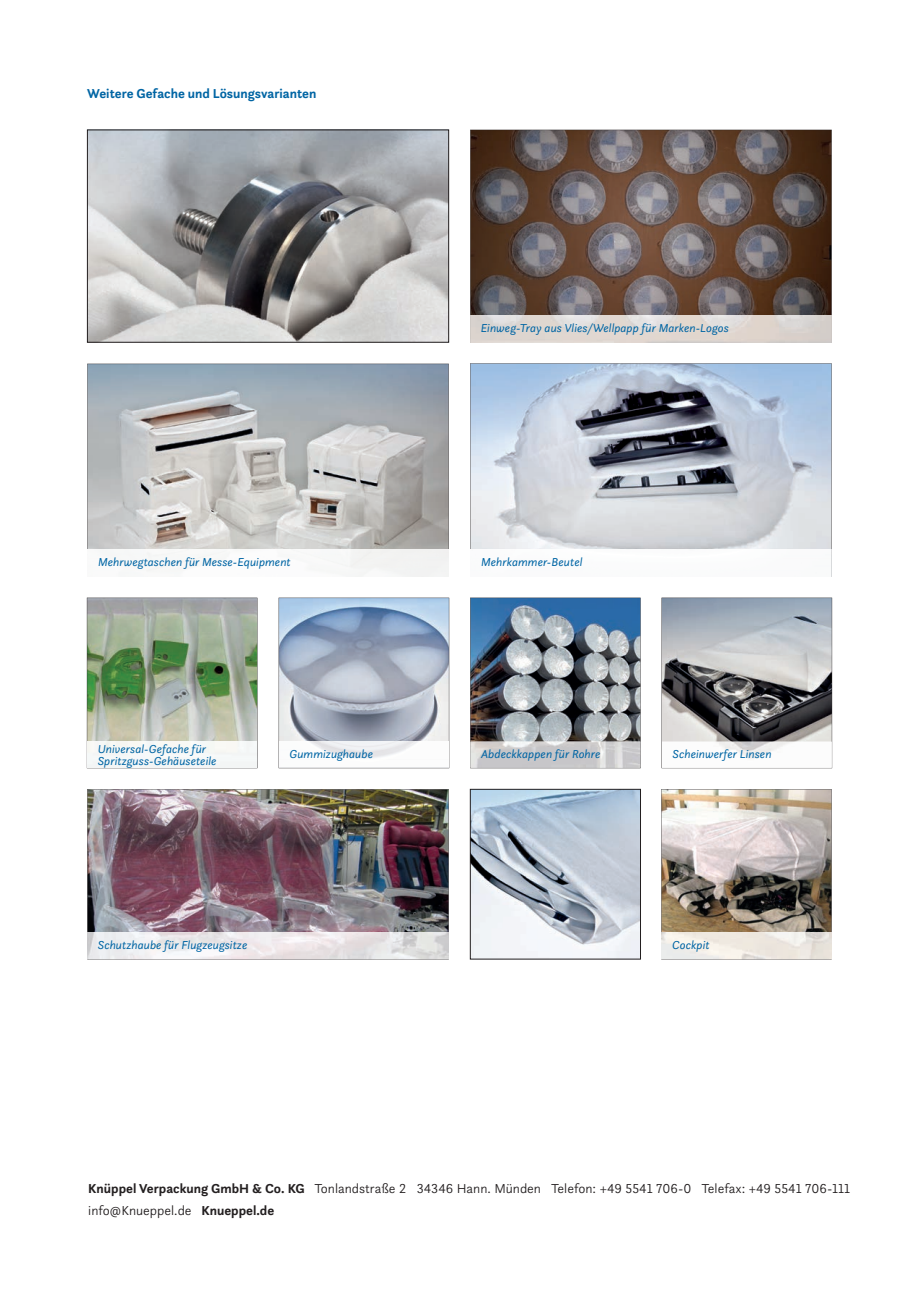
<style>
.page{position:relative;width:919px;height:1289px;background:#fff}
.page>*{position:absolute;margin:0;border:0;box-sizing:border-box;transform-origin:0 0}
.t1{font:300 13.5px/21.3px "Questa Sans";color:#231f20}
.t2{font:700 13.5px "Questa Sans";color:#0065a4}
.t3{font:italic 12px/12px "Questa Sans";color:#0065a4}
.s1{font-weight:700}
</style>
<div class="page">
<img style="left:89px;top:132px;width:358px;height:208px">
<div style="left:87px;top:130px;width:362px;height:212px;border:1px solid #231f20"></div>
<svg style="left:470px;top:130px;width:361px;height:186px;background:#675650"></svg>
<img style="left:470px;top:597px;width:170px;height:171px">
<svg style="left:87px;top:597px;width:170px;height:171px;background:#99a991"></svg>
<img style="left:472px;top:791px;width:166px;height:166px">
<div style="left:470px;top:789px;width:170px;height:170px;border:1px solid #231f20"></div>
<img style="left:661px;top:789px;width:170px;height:170px">
<svg style="left:279px;top:597px;width:170px;height:171px;background:#a5b2c5"></svg>
<svg style="left:661px;top:597px;width:171px;height:171px;background:#919498"></svg>
<svg style="left:87px;top:364px;width:362px;height:212px;background:#b4b7b9"></svg>
<svg style="left:470px;top:363px;width:361px;height:186px;background:#b5beca"></svg>
<img style="left:87px;top:789px;width:362px;height:170px">
<svg style="left:470px;top:316px;width:1px;height:26px"></svg>
<svg style="left:831px;top:316px;width:1px;height:26px"></svg>
<img style="left:88px;top:550px;width:360px;height:26px">
<div style="left:87px;top:741px;width:170px;height:26px;background:#f5f8f6"></div>
<img style="left:88px;top:932px;width:360px;height:26px">
<img style="left:661px;top:932px;width:170px;height:26px">
<svg style="left:831px;top:550px;width:1px;height:26px"></svg>
<img style="left:321px;top:741px;width:85px;height:26px">
<img style="left:279px;top:741px;width:42px;height:26px">
<img style="left:321px;top:767px;width:43px;height:1px">
<img style="left:364px;top:767px;width:42px;height:1px">
<img style="left:406px;top:741px;width:43px;height:26px">
<img style="left:470px;top:741px;width:170px;height:26px">
<img style="left:662px;top:741px;width:169px;height:26px">
<p class="t2" style="left:87px;top:85px;width:231px">Weitere Gefache und Lösungsvarianten</p>
<p class="t3" style="left:98px;top:556px;width:194px">Mehrwegtaschen für Messe-Equipment</p>
<p class="t3" style="left:480px;top:322px;width:250px">Einweg-Tray aus Vlies/Wellpapp für Marken-Logos</p>
<p class="t3" style="left:481px;top:556px;width:103px">Mehrkammer-Beutel</p>
<p class="t3" style="left:98px;top:742px;width:120px">Universal-Gefache für<br>Spritzguss-Gehäuseteile</p>
<p class="t3" style="left:289px;top:747px;width:85px">Gummizughaube</p>
<p class="t3" style="left:481px;top:747px;width:121px">Abdeckkappen für Rohre</p>
<p class="t3" style="left:672px;top:747px;width:100px">Scheinwerfer Linsen</p>
<p class="t3" style="left:98px;top:938px;width:151px">Schutzhaube für Flugzeugsitze</p>
<p class="t3" style="left:672px;top:938px;width:39px">Cockpit</p>
<p class="t1" style="left:88px;top:1177px;width:763px"><span class="s1">Knüppel Verpackung GmbH &amp; Co. KG</span> Tonlandstraße 2 34346 Hann. Münden Telefon: +49 5541 706-0 Telefax: +49 5541 706-111 info@Knueppel.de <span class="s1">Knueppel.de</span></p>
</div>
